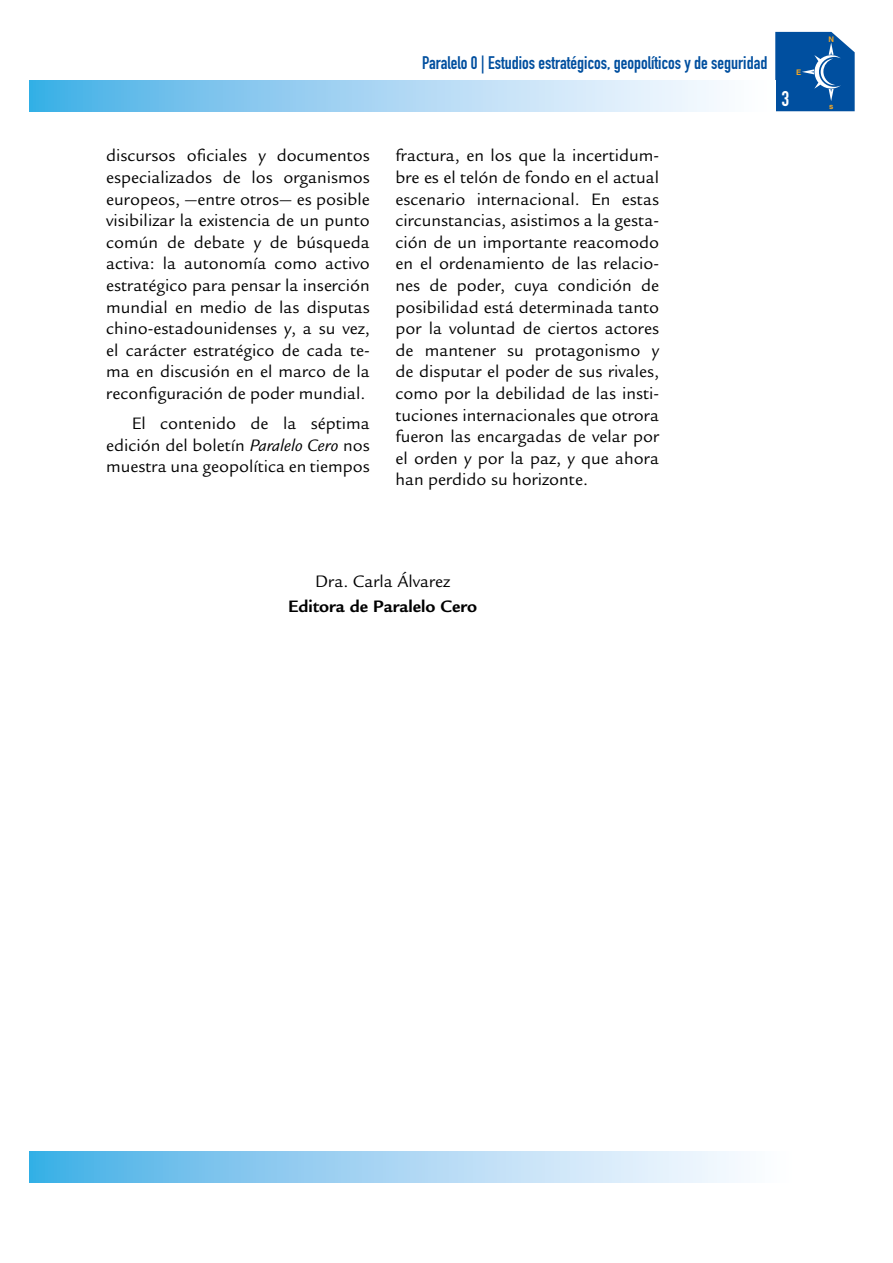
<style>
.page{position:relative;width:893px;height:1263px;background:#fff}
.page>*{position:absolute;margin:0;border:0;box-sizing:border-box;transform-origin:0 0}
.t1{font:21px "DIN Engschrift Std";color:#fff}
.t2{font:18px/21.6px "Legacy Sans Std";color:#000;text-align:justify}
.t3{font:18px "DIN Engschrift Std";color:#004f9f}
.t4{font:700 18px "Legacy Sans Std";color:#000}
.t5{font:700 7.65px "Helvetica";color:#f7a823}
.s1{font-style:italic}
</style>
<div class="page">
<svg style="left:30px;top:81px;width:687px;height:30px;background:#a2d4f2"></svg>
<svg style="left:30px;top:1152px;width:708px;height:30px;background:#a2d4f2"></svg>
<svg style="left:775px;top:32px;width:80px;height:79px;background:#1b61a9"></svg>
<p class="t2" style="left:106px;top:145px;width:265px">discursos oficiales y documentos especializados de los organismos europeos, —entre otros— es posible visibilizar la existencia de un punto común de debate y de búsqueda activa: la autonomía como activo estratégico para pensar la inserción mundial en medio de las disputas chino-estadounidenses y, a su vez, el carácter estratégico de cada te&shy;ma en discusión en el marco de la reconfiguración de poder mundial.</p>
<p class="t2" style="left:106px;top:413px;width:265px;text-indent:26px">El contenido de la séptima edición del boletín <span class="s1">Paralelo Cero</span> nos muestra una geopolítica en tiempos</p>
<p class="t3" style="left:422px;top:52px;width:347px">Paralelo 0 | Estudios estratégicos, geopolíticos y de seguridad</p>
<p class="t1" style="left:782px;top:87px;width:9px">3</p>
<p class="t5" style="left:796px;top:67px;width:7px">E</p>
<p class="t2" style="left:395px;top:145px;width:265px">fractura, en los que la incertidum&shy;bre es el telón de fondo en el actual escenario internacional. En estas circunstancias, asistimos a la gesta&shy;ción de un importante reacomodo en el ordenamiento de las relacio&shy;nes de poder, cuya condición de posibilidad está determinada tanto por la voluntad de ciertos actores de mantener su protagonismo y de disputar el poder de sus rivales, como por la debilidad de las insti&shy;tuciones internacionales que otrora fueron las encargadas de velar por el orden y por la paz, y que ahora han perdido su horizonte.</p>
<p class="t5" style="left:828px;top:34px;width:7px">N</p>
<p class="t5" style="left:829px;top:101px;width:6px">s</p>
<p class="t2" style="left:315px;top:570px;width:137px">Dra. Carla Álvarez</p>
<p class="t4" style="left:288px;top:596px;width:191px">Editora de Paralelo Cero</p>
</div>
